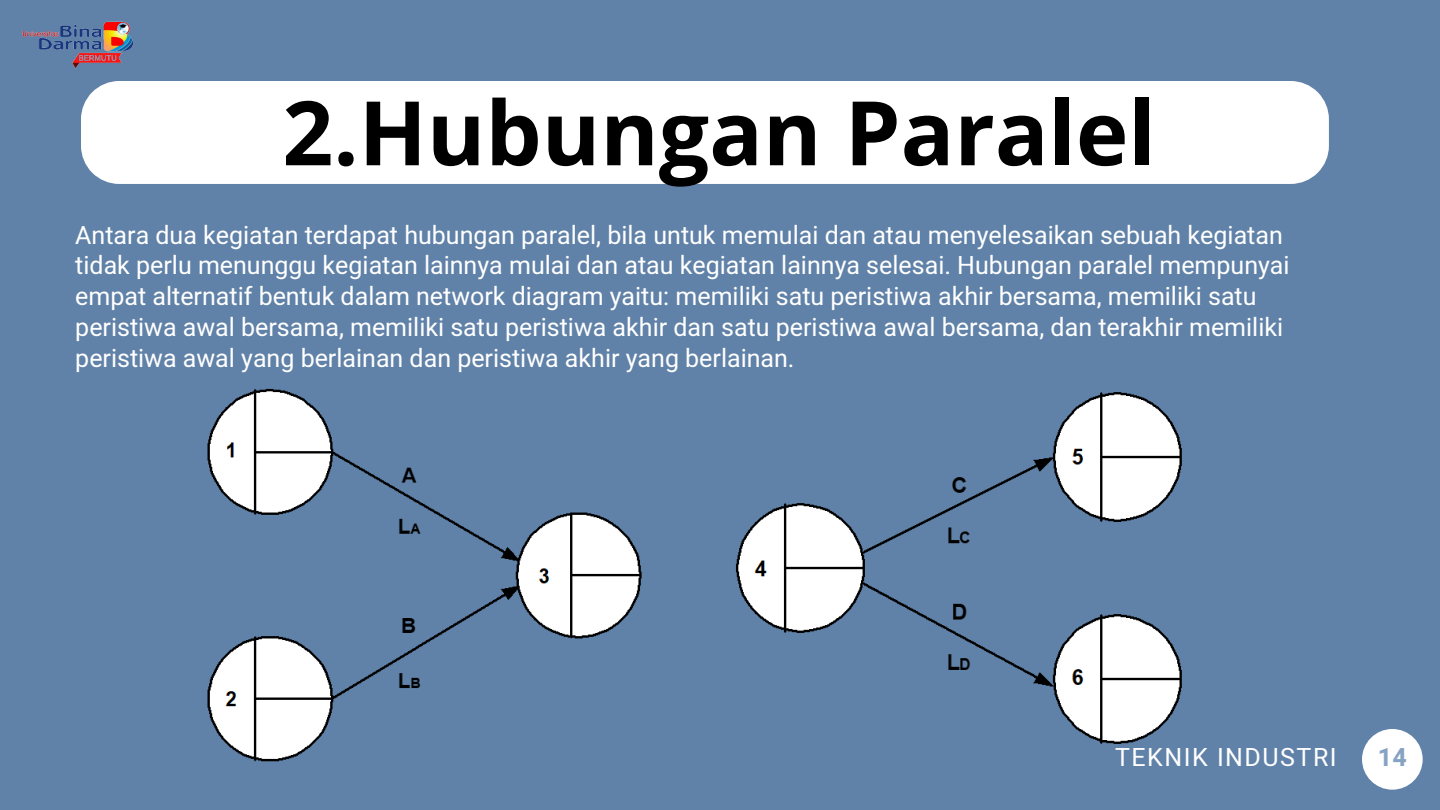
<style>
.page{position:relative;width:1440px;height:810px;background:#6182a8}
.page>*{position:absolute;margin:0;border:0;box-sizing:border-box;transform-origin:0 0}
.t1{font:700 89.1px "Open Sans";color:#000}
.t2{font:25px/30.8px "Heebo";color:#fff}
.t3{font:25px "Heebo";letter-spacing:.06em;color:#fff}
.t4{font:700 25px "Heebo";color:#87a3c4}
</style>
<div class="page">
<div style="left:81px;top:81px;width:1248px;height:103px;background:#fff"></div>
<img style="left:207px;top:388px;width:975px;height:374px">
<img style="left:22px;top:21px;width:133px;height:79px">
<div style="left:1362px;top:729px;width:61px;height:61px;background:#fff;border-radius:50%"></div>
<p class="t1" style="left:282px;top:70px;width:875px">2.Hubungan Paralel</p>
<p class="t2" style="left:75px;top:220px;width:1216px">Antara dua kegiatan terdapat hubungan paralel, bila untuk memulai dan atau menyelesaikan sebuah kegiatan tidak perlu menunggu kegiatan lainnya mulai dan atau kegiatan lainnya selesai. Hubungan paralel mempunyai empat alternatif bentuk dalam network diagram yaitu: memiliki satu peristiwa akhir bersama, memiliki satu peristiwa awal bersama, memiliki satu peristiwa akhir dan satu peristiwa awal bersama, dan terakhir memiliki peristiwa awal yang berlainan dan peristiwa akhir yang berlainan.</p>
<p class="t3" style="left:1115px;top:740px;width:223px">TEKNIK INDUSTRI</p>
<p class="t4" style="left:1378px;top:740px;width:30px">14</p>
</div>
